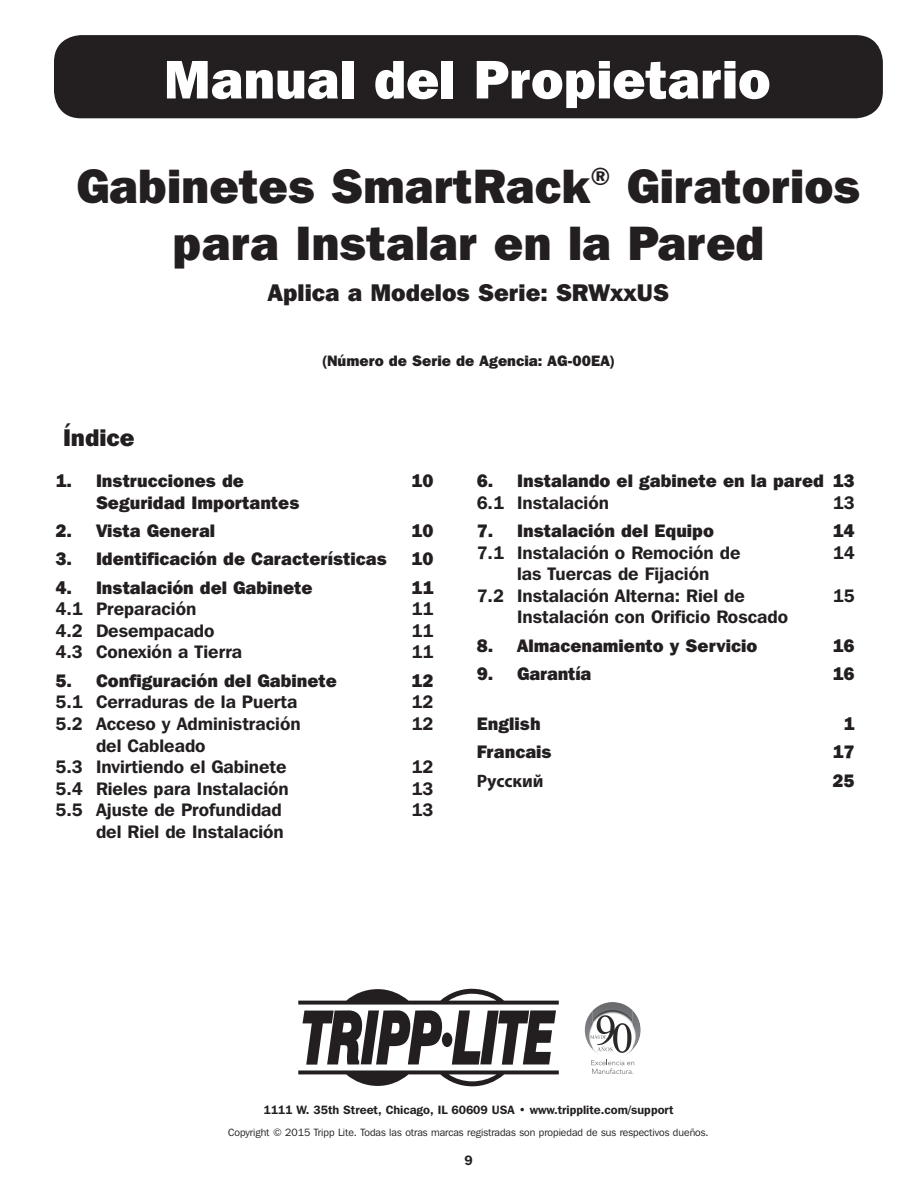
<style>
.page{position:relative;width:918px;height:1188px;background:#fff}
.page>*{position:absolute;margin:0;border:0;box-sizing:border-box;transform-origin:0 0}
.t1{font:800 54px "Franklin Gothic IT Cby BT";color:#fff}
.t2{font:800 48px/57.6px "Franklin Gothic IT Cby BT";color:#231f20;text-align:center}
.Continued{font:800 24px "Franklin Gothic IT Cby BT";color:#231f20}
.Continued-2{font:600 18px "Franklin Gothic IT Cby BT";color:#231f20}
.Continued-3{font:800 18px "Franklin Gothic IT Cby BT";color:#231f20}
.Continued-4{font:700 18px "Myriad Pro";color:#231f20}
.t3{font:800 15px "Franklin Gothic IT Cby BT";color:#231f20}
.t4{font:600 13.5px "Franklin Gothic IT Cby BT";color:#231f20}
.t5{font:600 12px "Franklin Gothic IT Cby BT";color:#231f20}
.t6{font:10.5px "Franklin Gothic IT Cby BT";color:#231f20}
</style>
<div class="page">
<div style="left:54px;top:35px;width:829px;height:83px;background:#231f20;border-radius:27px"></div>
<svg style="left:298px;top:989px;width:261px;height:97px"></svg>
<img style="left:593px;top:1002px;width:18px;height:52px">
<img style="left:585px;top:1011px;width:7px;height:34px">
<img style="left:633px;top:1014px;width:8px;height:35px">
<svg style="left:591px;top:1060px;width:43px;height:14px"></svg>
<svg style="left:590px;top:1035px;width:16px;height:4px"></svg>
<p class="t1" style="left:164px;top:45px;width:608px">Manual del Propietario</p>
<p class="t2" style="left:76px;top:156px;width:786px">Gabinetes SmartRack<sup>®</sup> Giratorios para Instalar en la Pared</p>
<p class="Continued" style="left:268px;top:277px;width:403px">Aplica a Modelos Serie: SRWxxUS</p>
<p class="t3" style="left:322px;top:351px;width:294px">(Número de Serie de Agencia: AG-00EA)</p>
<p class="Continued" style="left:63px;top:422px;width:73px">Índice</p>
<p class="Continued-3" style="left:56px;top:469px;width:190px">1. Instrucciones de</p>
<p class="Continued-3" style="left:411px;top:469px;width:24px">10</p>
<p class="Continued-3" style="left:96px;top:491px;width:205px">Seguridad Importantes</p>
<p class="Continued-3" style="left:56px;top:519px;width:161px">2. Vista General</p>
<p class="Continued-3" style="left:411px;top:519px;width:24px">10</p>
<p class="Continued-3" style="left:56px;top:547px;width:333px">3. Identificación de Características</p>
<p class="Continued-3" style="left:411px;top:547px;width:24px">10</p>
<p class="Continued-3" style="left:56px;top:576px;width:259px">4. Instalación del Gabinete</p>
<p class="Continued-3" style="left:411px;top:576px;width:24px">11</p>
<p class="Continued-2" style="left:56px;top:598px;width:142px">4.1 Preparación</p>
<p class="Continued-2" style="left:412px;top:598px;width:23px">11</p>
<p class="Continued-2" style="left:56px;top:619px;width:161px">4.2 Desempacado</p>
<p class="Continued-2" style="left:412px;top:619px;width:23px">11</p>
<p class="Continued-2" style="left:56px;top:641px;width:188px">4.3 Conexión a Tierra</p>
<p class="Continued-2" style="left:412px;top:641px;width:23px">11</p>
<p class="Continued-3" style="left:56px;top:669px;width:283px">5. Configuración del Gabinete</p>
<p class="Continued-3" style="left:411px;top:669px;width:24px">12</p>
<p class="Continued-2" style="left:56px;top:691px;width:243px">5.1 Cerraduras de la Puerta</p>
<p class="Continued-2" style="left:412px;top:691px;width:23px">12</p>
<p class="Continued-2" style="left:56px;top:712px;width:247px">5.2 Acceso y Administración</p>
<p class="Continued-2" style="left:412px;top:712px;width:23px">12</p>
<p class="Continued-2" style="left:96px;top:734px;width:111px">del Cableado</p>
<p class="Continued-2" style="left:56px;top:756px;width:233px">5.3 Invirtiendo el Gabinete</p>
<p class="Continued-2" style="left:412px;top:756px;width:23px">12</p>
<p class="Continued-2" style="left:56px;top:777px;width:235px">5.4 Rieles para Instalación</p>
<p class="Continued-2" style="left:412px;top:777px;width:23px">13</p>
<p class="Continued-2" style="left:56px;top:799px;width:228px">5.5 Ajuste de Profundidad</p>
<p class="Continued-2" style="left:412px;top:799px;width:23px">13</p>
<p class="Continued-2" style="left:96px;top:820px;width:189px">del Riel de Instalación</p>
<p class="Continued-3" style="left:477px;top:469px;width:379px">6. Instalando el gabinete en la pared 13</p>
<p class="Continued-2" style="left:477px;top:491px;width:134px">6.1 Instalación</p>
<p class="Continued-2" style="left:833px;top:491px;width:23px">13</p>
<p class="Continued-3" style="left:477px;top:519px;width:239px">7. Instalación del Equipo</p>
<p class="Continued-3" style="left:833px;top:519px;width:24px">14</p>
<p class="Continued-2" style="left:477px;top:541px;width:265px">7.1 Instalación o Remoción de</p>
<p class="Continued-2" style="left:833px;top:541px;width:23px">14</p>
<p class="Continued-2" style="left:517px;top:563px;width:194px">las Tuercas de Fijación</p>
<p class="Continued-2" style="left:477px;top:584px;width:270px">7.2 Instalación Alterna: Riel de</p>
<p class="Continued-2" style="left:833px;top:584px;width:23px">15</p>
<p class="Continued-2" style="left:517px;top:606px;width:272px">Instalación con Orificio Roscado</p>
<p class="Continued-3" style="left:477px;top:634px;width:282px">8. Almacenamiento y Servicio</p>
<p class="Continued-3" style="left:833px;top:634px;width:24px">16</p>
<p class="Continued-3" style="left:477px;top:662px;width:116px">9. Garantía</p>
<p class="Continued-3" style="left:833px;top:662px;width:24px">16</p>
<p class="Continued-3" style="left:477px;top:712px;width:65px">English</p>
<p class="Continued-3" style="left:844px;top:712px;width:13px">1</p>
<p class="Continued-3" style="left:477px;top:741px;width:76px">Francais</p>
<p class="Continued-3" style="left:833px;top:741px;width:24px">17</p>
<p class="Continued-4" style="left:477px;top:769px;width:68px">Русский</p>
<p class="Continued-3" style="left:833px;top:769px;width:24px">25</p>
<p class="t5" style="left:263px;top:1102px;width:412px">1111 W. 35th Street, Chicago, IL 60609 USA • www.tripplite.com/support</p>
<p class="t6" style="left:228px;top:1126px;width:482px">Copyright © 2015 Tripp Lite. Todas las otras marcas registradas son propiedad de sus respectivos dueños.</p>
<p class="t4" style="left:464px;top:1152px;width:10px">9</p>
</div>
